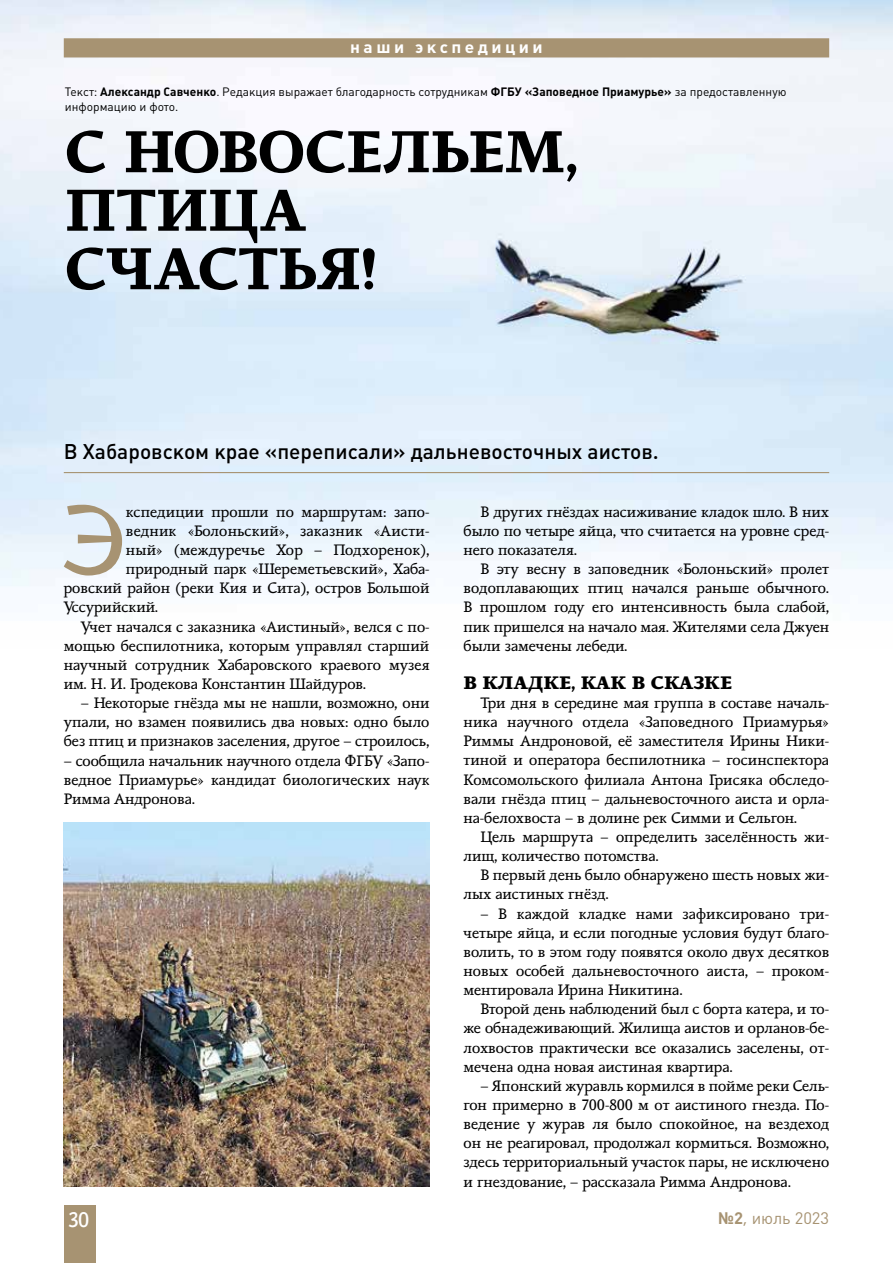
<style>
.page{position:relative;width:893px;height:1263px;background:#fff}
.page>*{position:absolute;margin:0;border:0;box-sizing:border-box;transform-origin:0 0}
.t1{font:97.05px "Conqueror Slab";color:#a79372}
.t2{font:700 58.5px/58.5px "Conqueror Slab";letter-spacing:-.005em;color:#000}
.t3{font:500 21px "Plumb";color:#000}
.t4{font:21px "Conqueror Sans";color:#fff}
.t5{font:800 18px "Conqueror Slab";color:#000}
.t6{font:700 16.5px "Plumb";letter-spacing:.2em;color:#fff;scale:1.05 1}
.t7{font:16.5px "Plumb";color:#a79372}
.t8{font:15px/19.2px "Conqueror Slab";color:#000;text-align:justify}
.t9{font:12px/15px "Plumb";color:#000}
.s1{font-weight:700}
</style>
<div class="page">
<img style="left:0;top:0;width:893px;height:587px">
<div style="left:64px;top:38px;width:765px;height:19px;background:#a79372"></div>
<hr style="left:64px;top:472px;width:765px;height:1px;background:#a79372">
<img style="left:64px;top:823px;width:365px;height:363px">
<div style="left:64px;top:1205px;width:32px;height:58px;background:#a79372"></div>
<p class="t6" style="left:350px;top:37px;width:185px">наши экспедиции</p>
<p class="t9" style="left:65px;top:84px;width:723px">Текст: <span class="s1">Александр Савченко</span>. Редакция выражает благодарность сотрудникам <span class="s1">ФГБУ «Заповедное Приамурье»</span> за предоставленную информацию и фото.</p>
<h2 class="t2" style="left:65px;top:124px;width:515px">С НОВОСЕЛЬЕМ,<br>ПТИЦА<br>СЧАСТЬЯ!</h2>
<h3 class="t3" style="left:64px;top:440px;width:596px">В Хабаровском крае «переписали» дальневосточных аистов.</h3>
<h1 class="t1" style="left:62px;top:483px;width:66px">Э</h1>
<p class="t8" style="left:126px;top:502px;width:305px">кспедиции прошли по маршрутам: запо-</p>
<p class="t8" style="left:126px;top:521px;width:305px">ведник «Болоньский», заказник «Аисти-</p>
<p class="t8" style="left:126px;top:541px;width:305px">ный» (междуречье Хор – Подхоренок),</p>
<p class="t8" style="left:126px;top:560px;width:305px">природный парк «Шереметьевский», Хаба-</p>
<p class="t8" style="left:64px;top:579px;width:367px">ровский район (реки Кия и Сита), остров Большой</p>
<p class="t8" style="left:64px;top:598px;width:96px">Уссурийский.</p>
<p class="t8" style="left:81px;top:617px;width:350px">Учет начался с заказника «Аистиный», велся с по-</p>
<p class="t8" style="left:64px;top:636px;width:367px">мощью беспилотника, которым управлял старший</p>
<p class="t8" style="left:64px;top:655px;width:367px">научный сотрудник Хабаровского краевого музея</p>
<p class="t8" style="left:64px;top:674px;width:304px">им. Н. И. Гродекова Константин Шайдуров.</p>
<p class="t8" style="left:64px;top:694px;width:367px;text-indent:17px">– Некоторые гнёзда мы не нашли, возможно, они упали, но взамен появились два новых: одно было без птиц и признаков заселения, другое – строилось,</p>
<p class="t8" style="left:64px;top:751px;width:367px">– сообщила начальник научного отдела ФГБУ «Запо&shy;ведное Приамурье» кандидат биологических наук Римма Андронова.</p>
<p class="t8" style="left:463px;top:502px;width:367px;text-indent:17px">В других гнёздах насиживание кладок шло. В них было по четыре яйца, что считается на уровне сред&shy;него показателя.</p>
<p class="t8" style="left:463px;top:560px;width:367px;text-indent:17px">В эту весну в заповедник «Болоньский» пролет водоплавающих птиц начался раньше обычного.<br>В прошлом году его интенсивность была слабой, пик пришелся на начало мая. Жителями села Джуен были замечены лебеди.</p>
<p class="t5" style="left:463px;top:671px;width:270px">В КЛАДКЕ, КАК В СКАЗКЕ</p>
<p class="t8" style="left:463px;top:694px;width:367px;text-indent:17px">Три дня в середине мая группа в составе началь&shy;ника научного отдела «Заповедного Приамурья» Риммы Андроновой, её заместителя Ирины Ники&shy;тиной и оператора беспилотника – госинспектора Комсомольского филиала Антона Грисяка обследо&shy;вали гнёзда птиц – дальневосточного аиста и орла&shy;на-белохвоста – в долине рек Симми и Сельгон.</p>
<p class="t8" style="left:463px;top:828px;width:367px;text-indent:17px">Цель маршрута – определить заселённость жи&shy;лищ, количество потомства.</p>
<p class="t8" style="left:463px;top:866px;width:367px;text-indent:17px">В первый день было обнаружено шесть новых жи&shy;лых аистиных гнёзд.</p>
<p class="t8" style="left:463px;top:904px;width:367px;text-indent:17px">– В каждой кладке нами зафиксировано три&shy;четыре яйца, и если погодные условия будут благо&shy;волить, то в этом году появятся около двух десятков новых особей дальневосточного аиста, – проком&shy;ментировала Ирина Никитина.</p>
<p class="t8" style="left:463px;top:1000px;width:367px;text-indent:17px">Второй день наблюдений был с борта катера, и то&shy;же обнадеживающий. Жилища аистов и орланов-бе&shy;лохвостов практически все оказались заселены, от&shy;мечена одна новая аистиная квартира.</p>
<p class="t8" style="left:463px;top:1076px;width:367px;text-indent:17px">– Японский журавль кормился в пойме реки Сель&shy;гон примерно в 700-800 м от аистиного гнезда. По&shy;ведение у журав ля было спокойное, на вездеход он не реагировал, продолжал кормиться. Возможно, здесь территориальный участок пары, не исключено и гнездование, – рассказала Римма Андронова.</p>
<h3 class="t4" style="left:68px;top:1208px;width:22px">30</h3>
<p class="t7" style="left:718px;top:1209px;width:112px"><span class="s1">№2</span>, июль 2023</p>
</div>
